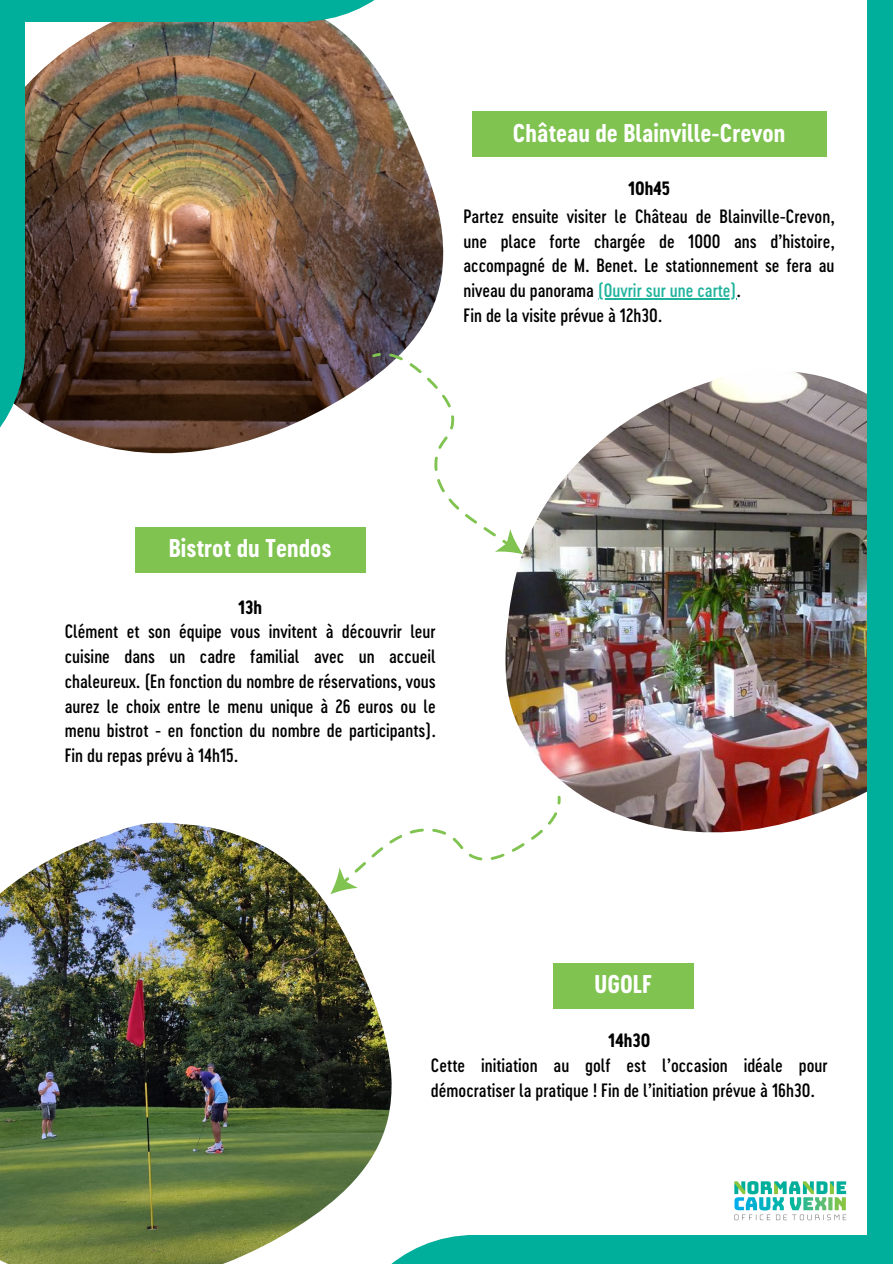
<style>
.page{position:relative;width:893px;height:1264px;background:#fff}
.page>*{position:absolute;margin:0;border:0;box-sizing:border-box;transform-origin:0 0}
.t1{font:24px "Cervo Neue Bold Neue";color:#fff}
.t2{font:18px/24.8px "Cervo Neue Medium Neue";color:#000;text-align:justify}
.t3{font:18px "Cervo Neue Bold Neue";color:#000}
.s1{color:#1fb39c}
</style>
<div class="page">
<img style="left:25px;top:21px;width:418px;height:432px">
<div style="left:0;top:0;width:307px;height:21px;background:#00af9b"></div>
<svg style="left:307px;top:0;width:68px;height:21px"></svg>
<img style="left:734px;top:1181px;width:113px;height:40px">
<div style="left:0;top:0;width:25px;height:355px;background:#00af9b"></div>
<svg style="left:0;top:355px;width:25px;height:73px;fill:#00af9b"></svg>
<div style="left:471px;top:111px;width:355px;height:46px;background:#80c351"></div>
<hr style="left:598px;top:298px;width:138px;height:1px;background:#1fb39c">
<img style="left:505px;top:371px;width:361px;height:461px">
<svg style="left:354px;top:343px;width:179px;height:224px"></svg>
<div style="left:135px;top:527px;width:230px;height:45px;background:#80c351"></div>
<div style="left:468px;top:1234px;width:424px;height:29px;background:#00af9b"></div>
<div style="left:340px;top:1234px;width:268px;height:29px;background:#00af9b"></div>
<div style="left:866px;top:0;width:26px;height:1263px;background:#00af9b"></div>
<img style="left:0;top:822px;width:392px;height:441px">
<div style="left:553px;top:962px;width:140px;height:46px;background:#80c351"></div>
<svg style="left:322px;top:771px;width:242px;height:144px"></svg>
<p class="t1" style="left:513px;top:118px;width:274px">Château de Blainville-Crevon</p>
<p class="t3" style="left:628px;top:177px;width:44px">10h45</p>
<p class="t2" style="left:463px;top:203px;width:372px">Partez ensuite visiter le Château de Blainville-Crevon, une place forte chargée de 1000 ans d’histoire, accompagné de M. Benet. Le stationnement se fera au niveau du panorama <span class="s1">(Ouvrir sur une carte)</span>.</p>
<p class="t2" style="left:463px;top:302px;width:200px">Fin de la visite prévue à 12h30.</p>
<h2 class="t1" style="left:169px;top:533px;width:164px">Bistrot du Tendos</h2>
<p class="t3" style="left:238px;top:596px;width:26px">13h</p>
<p class="t2" style="left:65px;top:618px;width:372px">Clément et son équipe vous invitent à découvrir leur cuisine dans un cadre familial avec un accueil chaleureux. (En fonction du nombre de réservations, vous aurez le choix entre le menu unique à 26 euros ou le menu bistrot - en fonction du nombre de participants).<br>Fin du repas prévu à 14h15.</p>
<p class="t1" style="left:594px;top:969px;width:59px">UGOLF</p>
<h1 class="t3" style="left:608px;top:1029px;width:44px">14h30</h1>
<p class="t2" style="left:431px;top:1052px;width:398px">Cette initiation au golf est l’occasion idéale pour démocratiser la pratique ! Fin de l’initiation prévue à 16h30.</p>
</div>
